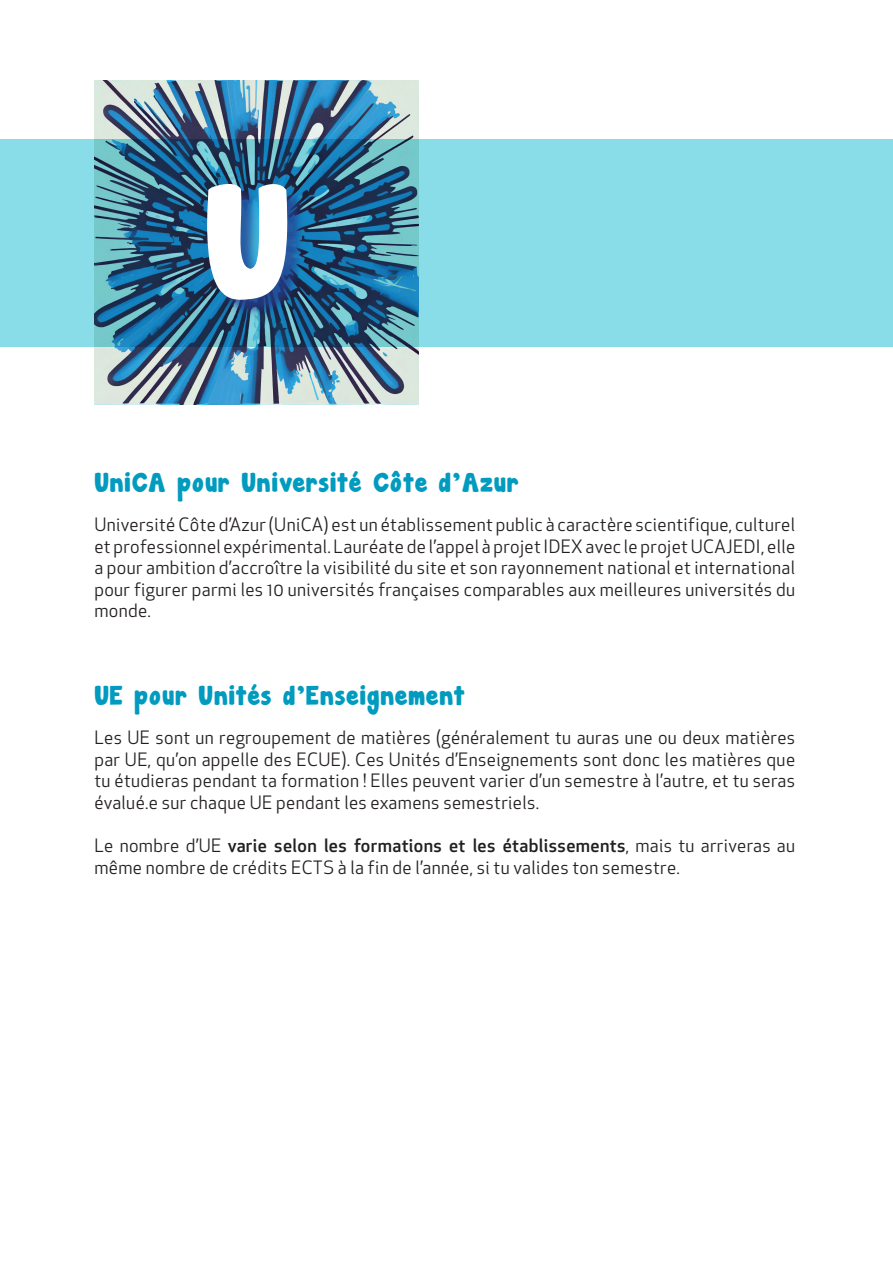
<style>
.page{position:relative;width:893px;height:1263px;background:#fff}
.page>*{position:absolute;margin:0;border:0;box-sizing:border-box;transform-origin:0 0}
.t1{font:143.7px "Janda Manatee Solid";color:#fff}
.t2{font:24px "Janda Manatee Solid";letter-spacing:.05em;color:#009bbf}
.t3{font:18px/21.6px "Apex New";letter-spacing:.02em;color:#231f20;text-align:justify}
.s1{font-weight:500}
</style>
<div class="page">
<img style="left:94px;top:81px;width:324px;height:323px">
<svg style="left:0;top:139px;width:893px;height:207px;background:#6dbacc"></svg>
<div style="left:209px;top:186px;width:97px;height:132px;background:#253f8e;opacity:.75"></div>
<h1 class="t1" style="left:204px;top:141px;width:87px">U</h1>
<h2 class="t2" style="left:94px;top:466px;width:426px">UniCA pour Université Côte d’Azur</h2>
<p class="t3" style="left:94px;top:514px;width:702px">Université Côte d’Azur (UniCA) est un établissement public à caractère scientifique, culturel et professionnel expérimental. Lauréate de l’appel à projet IDEX avec le projet UCAJEDI, elle a pour ambition d’accroître la visibilité du site et son rayonnement national et international pour figurer parmi les 10 universités françaises comparables aux meilleures universités du monde.</p>
<h2 class="t2" style="left:94px;top:678px;width:372px">UE pour Unités d’Enseignement</h2>
<p class="t3" style="left:94px;top:727px;width:702px">Les UE sont un regroupement de matières (généralement tu auras une ou deux matières par UE, qu’on appelle des ECUE). Ces Unités d’Enseignements sont donc les matières que tu étudieras pendant ta formation ! Elles peuvent varier d’un semestre à l’autre, et tu seras évalué.e sur chaque UE pendant les examens semestriels.</p>
<p class="t3" style="left:94px;top:835px;width:702px">Le nombre d’UE <span class="s1">varie selon les formations et les établissements</span>, mais tu arriveras au même nombre de crédits ECTS à la fin de l’année, si tu valides ton semestre.</p>
</div>
